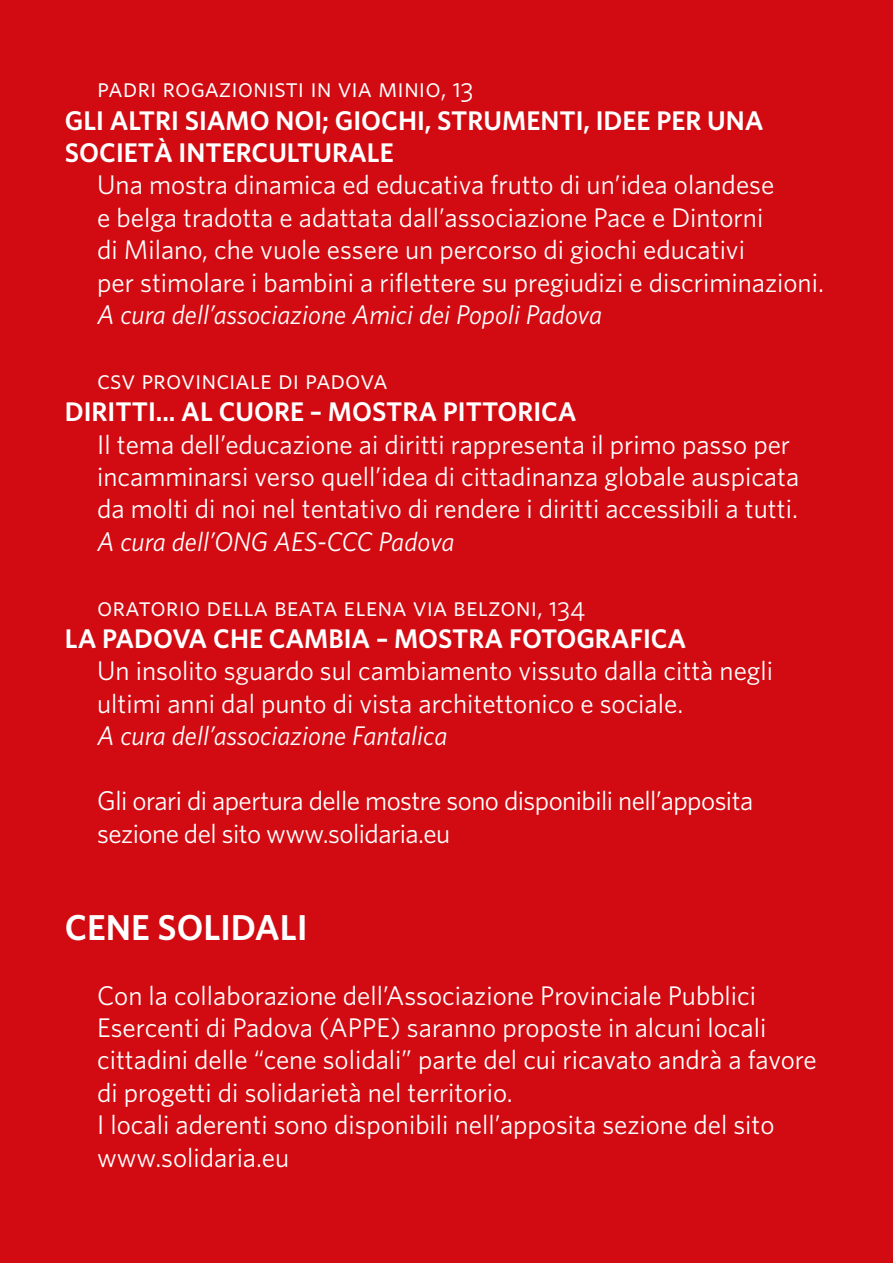
<style>
.page{position:relative;width:893px;height:1263px;background:#d20a11}
.page>*{position:absolute;margin:0;border:0;box-sizing:border-box;transform-origin:0 0}
.t1{font:600 36px "Whitney HTF";color:#fff}
.t2{font:27px/32.4px "Whitney HTF";color:#fff}
.t3{font:600 27px/32.4px "Whitney HTF";color:#fff}
.t4{font:italic 27px "Whitney HTF";color:#fff}
.t5{font:27px "Whitney HTF Book SC";color:#fff}
.t6{font:27px/32.4px "Whitney HTF";letter-spacing:-.02em;color:#fff}
</style>
<div class="page">
<p class="t5" style="left:97px;top:72px;width:378px">padri rogazionisti in via minio, 13</p>
<p class="t3" style="left:65px;top:103px;width:700px">GLI ALTRI SIAMO NOI; GIOCHI, STRUMENTI, IDEE PER UNA<br>SOCIETÀ INTERCULTURALE</p>
<p class="t2" style="left:97px;top:168px;width:728px">Una mostra dinamica ed educativa frutto di un’idea olandese<br>e belga tradotta e adattata dall’associazione Pace e Dintorni<br>di Milano, che vuole essere un percorso di giochi educativi<br>per stimolare i bambini a riflettere su pregiudizi e discriminazioni.</p>
<p class="t4" style="left:97px;top:299px;width:506px">A cura dell’associazione Amici dei Popoli Padova</p>
<p class="t5" style="left:97px;top:364px;width:292px">csv provinciale di padova</p>
<p class="t3" style="left:65px;top:395px;width:513px">DIRITTI... AL CUORE – MOSTRA PITTORICA</p>
<p class="t2" style="left:97px;top:427px;width:704px">Il tema dell’educazione ai diritti rappresenta il primo passo per incamminarsi verso quell’idea di cittadinanza globale auspicata da molti di noi nel tentativo di rendere i diritti accessibili a tutti.</p>
<p class="t4" style="left:97px;top:526px;width:359px">A cura dell’ONG AES-CCC Padova</p>
<p class="t5" style="left:97px;top:590px;width:490px">oratorio della beata elena via belzoni, 134</p>
<p class="t3" style="left:65px;top:622px;width:623px">LA PADOVA CHE CAMBIA – MOSTRA FOTOGRAFICA</p>
<p class="t2" style="left:97px;top:654px;width:677px">Un insolito sguardo sul cambiamento vissuto dalla città negli ultimi anni dal punto di vista architettonico e sociale.</p>
<p class="t4" style="left:97px;top:720px;width:352px">A cura dell’associazione Fantalica</p>
<p class="t6" style="left:97px;top:784px;width:658px">Gli orari di apertura delle mostre sono disponibili nell’apposita sezione del sito www.solidaria.eu</p>
<h1 class="t1" style="left:65px;top:905px;width:244px">CENE SOLIDALI</h1>
<p class="t2" style="left:97px;top:978px;width:721px">Con la collaborazione dell’Associazione Provinciale Pubblici Esercenti di Padova (APPE) saranno proposte in alcuni locali cittadini delle “cene solidali” parte del cui ricavato andrà a favore di progetti di solidarietà nel territorio.<br>I locali aderenti sono disponibili nell’apposita sezione del sito www.solidaria.eu</p>
</div>
